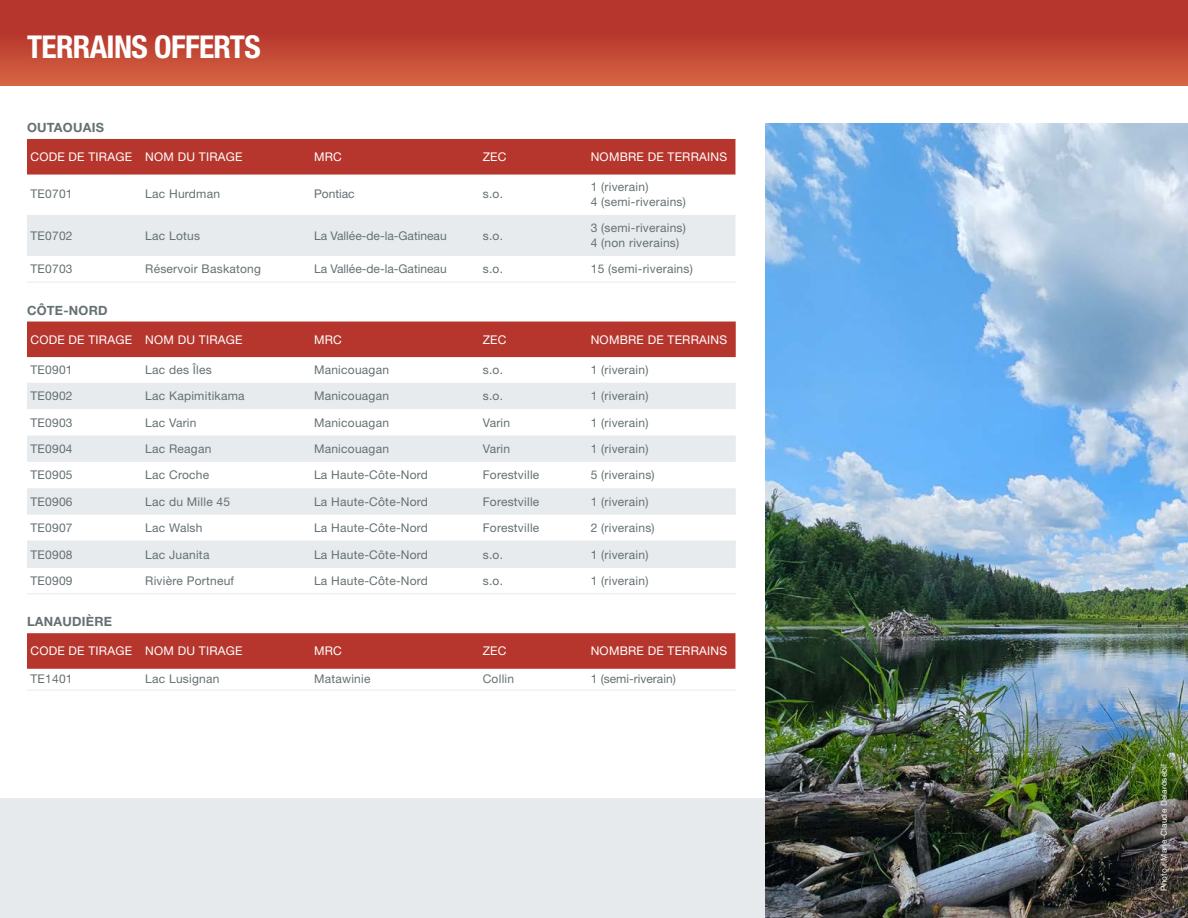
<style>
.page{position:relative;width:1188px;height:918px;background:#fff}
.page>*{position:absolute;margin:0;border:0;box-sizing:border-box;transform-origin:0 0}
.t1{font:700 condensed 31.5px "Helvetica Neue LT Std";letter-spacing:-.02em;color:#fff}
.H3_gris{font:700 12.75px "Helvetica Neue LT Std";letter-spacing:.02em;color:#657072}
.t2{font:12px/15px "Helvetica Neue LT Std";letter-spacing:.02em;color:#657072}
.t3{font:12px "Helvetica Neue LT Std";letter-spacing:.02em;color:#fff}
.t4{font:12px "Helvetica Neue LT Std";color:#657072}
.t5{font:8.25px "Helvetica Neue LT Std";letter-spacing:.02em;color:#fff}
</style>
<div class="page">
<div style="left:0;top:0;width:1188px;height:86px;background:linear-gradient(to bottom,#ae2a27,#d25f40)"></div>
<div style="left:0;top:798px;width:1188px;height:120px;background:#e6eaec"></div>
<div style="left:27px;top:139px;width:708px;height:36px;background:#b6362d"></div>
<div style="left:27px;top:215px;width:708px;height:41px;background:#e7ebed"></div>
<hr style="left:27px;top:282px;width:115px;height:1px;background:#e7ebed">
<hr style="left:142px;top:282px;width:168px;height:1px;background:#e7ebed">
<hr style="left:310px;top:282px;width:169px;height:1px;background:#e7ebed">
<hr style="left:479px;top:282px;width:108px;height:1px;background:#e7ebed">
<hr style="left:587px;top:282px;width:148px;height:1px;background:#e7ebed">
<div style="left:27px;top:322px;width:709px;height:35px;background:#b6362d"></div>
<svg style="left:27px;top:383px;width:709px;height:184px;fill:#e7ebed"></svg>
<hr style="left:27px;top:541px;width:115px;height:1px;background:#e7ebed">
<hr style="left:142px;top:541px;width:168px;height:1px;background:#e7ebed">
<hr style="left:310px;top:541px;width:169px;height:1px;background:#e7ebed">
<hr style="left:479px;top:541px;width:108px;height:1px;background:#e7ebed">
<hr style="left:587px;top:541px;width:149px;height:1px;background:#e7ebed">
<hr style="left:27px;top:567px;width:115px;height:1px;background:#e7ebed">
<hr style="left:142px;top:567px;width:168px;height:1px;background:#e7ebed">
<hr style="left:310px;top:567px;width:169px;height:1px;background:#e7ebed">
<hr style="left:479px;top:567px;width:108px;height:1px;background:#e7ebed">
<hr style="left:587px;top:567px;width:149px;height:1px;background:#e7ebed">
<hr style="left:27px;top:593px;width:115px;height:1px;background:#e7ebed">
<hr style="left:142px;top:593px;width:168px;height:1px;background:#e7ebed">
<hr style="left:310px;top:593px;width:169px;height:1px;background:#e7ebed">
<hr style="left:479px;top:593px;width:108px;height:1px;background:#e7ebed">
<hr style="left:587px;top:593px;width:149px;height:1px;background:#e7ebed">
<div style="left:27px;top:633px;width:708px;height:36px;background:#b6362d"></div>
<hr style="left:27px;top:690px;width:115px;height:1px;background:#e7ebed">
<hr style="left:142px;top:690px;width:168px;height:1px;background:#e7ebed">
<hr style="left:310px;top:690px;width:169px;height:1px;background:#e7ebed">
<hr style="left:479px;top:690px;width:108px;height:1px;background:#e7ebed">
<hr style="left:587px;top:690px;width:148px;height:1px;background:#e7ebed">
<img style="left:766px;top:123px;width:422px;height:795px">
<h1 class="t1" style="left:27px;top:28px;width:235px">TERRAINS OFFERTS</h1>
<h3 class="H3_gris" style="left:27px;top:120px;width:79px">OUTAOUAIS</h3>
<h4 class="t3" style="left:31px;top:150px;width:103px">CODE DE TIRAGE</h4>
<h4 class="t3" style="left:145px;top:150px;width:99px">NOM DU TIRAGE</h4>
<h4 class="t3" style="left:314px;top:150px;width:29px">MRC</h4>
<h4 class="t3" style="left:483px;top:150px;width:25px">ZEC</h4>
<h4 class="t3" style="left:591px;top:150px;width:138px">NOMBRE DE TERRAINS</h4>
<p class="t2" style="left:31px;top:187px;width:44px">TE0701</p>
<p class="t2" style="left:145px;top:187px;width:76px">Lac Hurdman</p>
<p class="t4" style="left:314px;top:187px;width:42px">Pontiac</p>
<p class="t2" style="left:483px;top:187px;width:22px">s.o.</p>
<p class="t2" style="left:591px;top:179px;width:97px">1 (riverain)<br>4 (semi-riverains)</p>
<p class="t2" style="left:31px;top:228px;width:44px">TE0702</p>
<p class="t2" style="left:145px;top:228px;width:56px">Lac Lotus</p>
<p class="t4" style="left:314px;top:228px;width:134px">La Vallée-de-la-Gatineau</p>
<p class="t2" style="left:483px;top:228px;width:22px">s.o.</p>
<p class="t2" style="left:591px;top:220px;width:97px">3 (semi-riverains)<br>4 (non riverains)</p>
<p class="t2" style="left:31px;top:261px;width:44px">TE0703</p>
<p class="t2" style="left:145px;top:261px;width:117px">Réservoir Baskatong</p>
<p class="t4" style="left:314px;top:262px;width:134px">La Vallée-de-la-Gatineau</p>
<p class="t2" style="left:483px;top:261px;width:22px">s.o.</p>
<p class="t2" style="left:591px;top:261px;width:104px">15 (semi-riverains)</p>
<h3 class="H3_gris" style="left:27px;top:302px;width:82px">CÔTE-NORD</h3>
<h4 class="t3" style="left:31px;top:332px;width:103px">CODE DE TIRAGE</h4>
<h4 class="t3" style="left:145px;top:332px;width:99px">NOM DU TIRAGE</h4>
<h4 class="t3" style="left:314px;top:332px;width:29px">MRC</h4>
<h4 class="t3" style="left:483px;top:332px;width:25px">ZEC</h4>
<h4 class="t3" style="left:591px;top:332px;width:138px">NOMBRE DE TERRAINS</h4>
<p class="t2" style="left:31px;top:362px;width:44px">TE0901</p>
<p class="t2" style="left:145px;top:362px;width:68px">Lac des Îles</p>
<p class="t2" style="left:314px;top:362px;width:77px">Manicouagan</p>
<p class="t2" style="left:483px;top:362px;width:22px">s.o.</p>
<p class="t2" style="left:591px;top:362px;width:59px">1 (riverain)</p>
<p class="t2" style="left:31px;top:388px;width:44px">TE0902</p>
<p class="t2" style="left:145px;top:388px;width:101px">Lac Kapimitikama</p>
<p class="t2" style="left:314px;top:388px;width:77px">Manicouagan</p>
<p class="t2" style="left:483px;top:388px;width:22px">s.o.</p>
<p class="t2" style="left:591px;top:388px;width:59px">1 (riverain)</p>
<p class="t2" style="left:31px;top:415px;width:44px">TE0903</p>
<p class="t2" style="left:145px;top:415px;width:53px">Lac Varin</p>
<p class="t2" style="left:314px;top:415px;width:77px">Manicouagan</p>
<p class="t2" style="left:483px;top:415px;width:29px">Varin</p>
<p class="t2" style="left:591px;top:415px;width:59px">1 (riverain)</p>
<p class="t2" style="left:31px;top:441px;width:44px">TE0904</p>
<p class="t2" style="left:145px;top:441px;width:68px">Lac Reagan</p>
<p class="t2" style="left:314px;top:441px;width:77px">Manicouagan</p>
<p class="t2" style="left:483px;top:441px;width:29px">Varin</p>
<p class="t2" style="left:591px;top:441px;width:59px">1 (riverain)</p>
<p class="t2" style="left:31px;top:467px;width:44px">TE0905</p>
<p class="t2" style="left:145px;top:467px;width:65px">Lac Croche</p>
<p class="t2" style="left:314px;top:467px;width:116px">La Haute-Côte-Nord</p>
<p class="t2" style="left:483px;top:467px;width:58px">Forestville</p>
<p class="t2" style="left:591px;top:467px;width:65px">5 (riverains)</p>
<p class="t2" style="left:31px;top:494px;width:44px">TE0906</p>
<p class="t2" style="left:145px;top:494px;width:86px">Lac du Mille 45</p>
<p class="t2" style="left:314px;top:494px;width:116px">La Haute-Côte-Nord</p>
<p class="t2" style="left:483px;top:494px;width:58px">Forestville</p>
<p class="t2" style="left:591px;top:494px;width:59px">1 (riverain)</p>
<p class="t2" style="left:31px;top:520px;width:44px">TE0907</p>
<p class="t2" style="left:145px;top:520px;width:59px">Lac Walsh</p>
<p class="t2" style="left:314px;top:520px;width:116px">La Haute-Côte-Nord</p>
<p class="t2" style="left:483px;top:520px;width:58px">Forestville</p>
<p class="t2" style="left:591px;top:520px;width:65px">2 (riverains)</p>
<p class="t2" style="left:31px;top:547px;width:44px">TE0908</p>
<p class="t2" style="left:145px;top:547px;width:66px">Lac Juanita</p>
<p class="t2" style="left:314px;top:547px;width:116px">La Haute-Côte-Nord</p>
<p class="t2" style="left:483px;top:547px;width:22px">s.o.</p>
<p class="t2" style="left:591px;top:547px;width:59px">1 (riverain)</p>
<p class="t2" style="left:31px;top:573px;width:44px">TE0909</p>
<p class="t2" style="left:145px;top:573px;width:90px">Rivière Portneuf</p>
<p class="t2" style="left:314px;top:573px;width:116px">La Haute-Côte-Nord</p>
<p class="t2" style="left:483px;top:573px;width:22px">s.o.</p>
<p class="t2" style="left:591px;top:573px;width:59px">1 (riverain)</p>
<h3 class="H3_gris" style="left:27px;top:614px;width:87px">LANAUDIÈRE</h3>
<h4 class="t3" style="left:31px;top:644px;width:103px">CODE DE TIRAGE</h4>
<h4 class="t3" style="left:145px;top:644px;width:99px">NOM DU TIRAGE</h4>
<h4 class="t3" style="left:314px;top:644px;width:29px">MRC</h4>
<h4 class="t3" style="left:483px;top:644px;width:25px">ZEC</h4>
<h4 class="t3" style="left:591px;top:644px;width:138px">NOMBRE DE TERRAINS</h4>
<p class="t2" style="left:31px;top:671px;width:44px">TE1401</p>
<p class="t2" style="left:145px;top:671px;width:76px">Lac Lusignan</p>
<p class="t2" style="left:314px;top:671px;width:58px">Matawinie</p>
<p class="t2" style="left:483px;top:671px;width:33px">Collin</p>
<p class="t4" style="left:591px;top:672px;width:87px">1 (semi-riverain)</p>
<p class="t5" style="left:1159px;top:891px;width:129px;rotate:-90deg">Photo : Marie-Claude Delarosebil</p>
</div>
